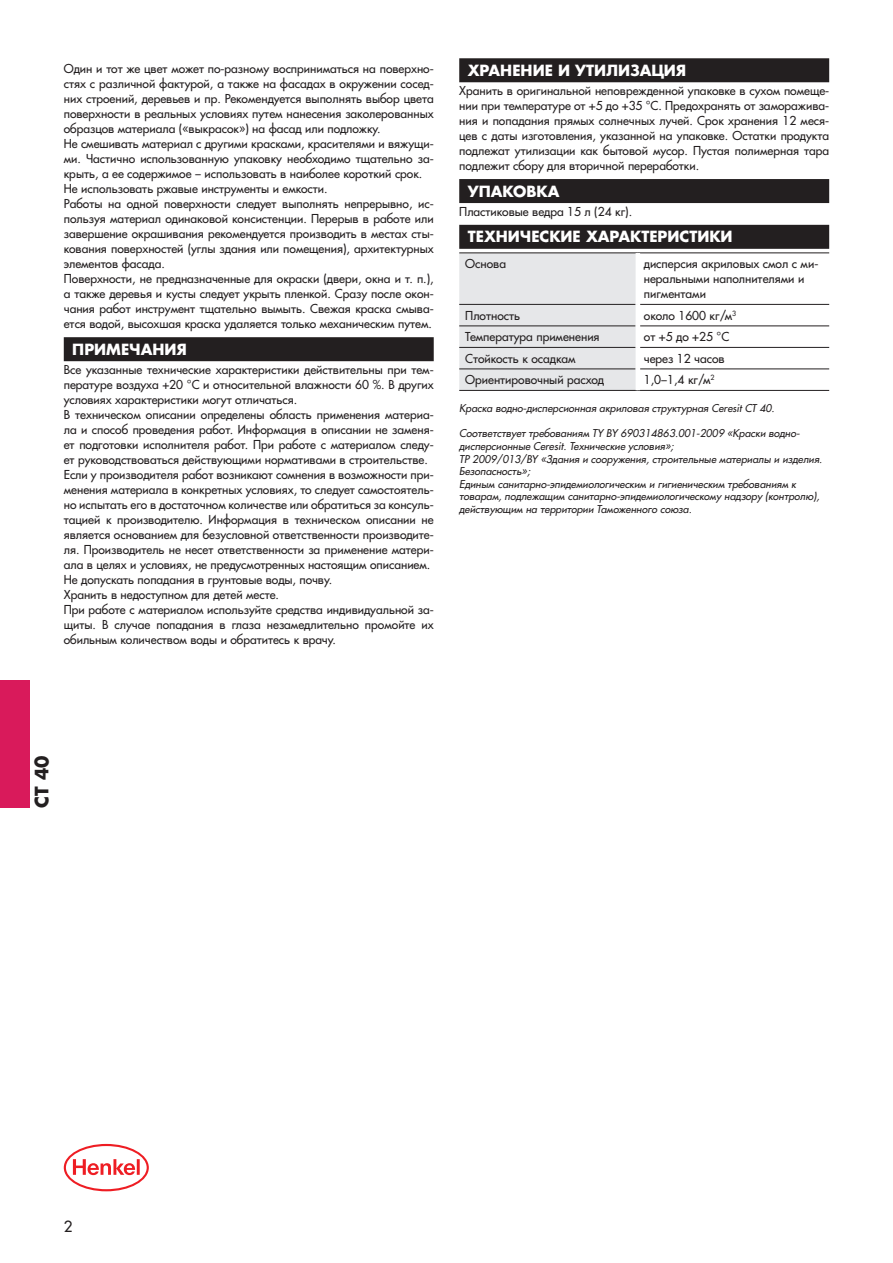
<style>
.page{position:relative;width:893px;height:1263px;background:#fff}
.page>*{position:absolute;margin:0;border:0;box-sizing:border-box;transform-origin:0 0}
.prod_vertikal{font:700 18px "Favorit";color:#231f20}
.svoystva_podzag{font:700 15px "Favorit";color:#fff}
.t1{font:15px "Favorit";color:#231f20}
.txt_osnovnoy{font:12px/15px "Favorit";color:#231f20;text-align:justify}
.txt_table{font:12px/15px "Favorit";color:#231f20}
.TNPA{font:italic 10.5px/12.6px "Favorit";color:#231f20}
</style>
<div class="page">
<svg style="left:64px;top:1144px;width:85px;height:47px"></svg>
<div style="left:0;top:680px;width:30px;height:128px;background:#d91a5b"></div>
<div style="left:459px;top:58px;width:370px;height:24px;background:#231f20"></div>
<div style="left:459px;top:179px;width:370px;height:24px;background:#231f20"></div>
<div style="left:459px;top:225px;width:370px;height:24px;background:#231f20"></div>
<div style="left:459px;top:254px;width:177px;height:136px;background:#e6e7e9"></div>
<hr style="left:459px;top:253px;width:179px;height:1px;background:#231f20">
<hr style="left:638px;top:253px;width:191px;height:1px;background:#231f20">
<hr style="left:459px;top:304px;width:177px;height:1px;background:#231f20">
<hr style="left:640px;top:304px;width:189px;height:1px;background:#231f20">
<hr style="left:459px;top:326px;width:177px;height:1px;background:#231f20">
<hr style="left:640px;top:326px;width:189px;height:1px;background:#231f20">
<hr style="left:459px;top:347px;width:177px;height:1px;background:#231f20">
<hr style="left:640px;top:347px;width:189px;height:1px;background:#231f20">
<hr style="left:459px;top:369px;width:177px;height:1px;background:#231f20">
<hr style="left:640px;top:369px;width:189px;height:1px;background:#231f20">
<hr style="left:459px;top:390px;width:179px;height:1px;background:#231f20">
<hr style="left:638px;top:390px;width:191px;height:1px;background:#231f20">
<hr style="left:636px;top:253px;width:4px;height:51px;background:#fff">
<div style="left:64px;top:337px;width:370px;height:24px;background:#231f20"></div>
<p class="txt_osnovnoy" style="left:64px;top:61px;width:371px">Один и тот же цвет может по-разному восприниматься на поверхно&shy;стях с различной фактурой, а также на фасадах в окружении сосед&shy;них строений, деревьев и пр. Рекомендуется выполнять выбор цвета поверхности в реальных условиях путем нанесения заколерованных образцов материала («выкрасок») на фасад или подложку.</p>
<p class="txt_osnovnoy" style="left:64px;top:136px;width:371px">Не смешивать материал с другими красками, красителями и вяжущи&shy;ми. Частично использованную упаковку необходимо тщательно за&shy;крыть, а ее содержимое – использовать в наиболее короткий срок.</p>
<p class="txt_osnovnoy" style="left:64px;top:181px;width:265px">Не использовать ржавые инструменты и емкости.</p>
<p class="txt_osnovnoy" style="left:64px;top:196px;width:371px">Работы на одной поверхности следует выполнять непрерывно, ис&shy;пользуя материал одинаковой консистенции. Перерыв в работе или завершение окрашивания рекомендуется производить в местах сты&shy;кования поверхностей (углы здания или помещения), архитектурных элементов фасада.</p>
<p class="txt_osnovnoy" style="left:64px;top:271px;width:371px">Поверхности, не предназначенные для окраски (двери, окна и т. п.), а также деревья и кусты следует укрыть пленкой. Сразу после окон&shy;чания работ инструмент тщательно вымыть. Свежая краска смыва&shy;ется водой, высохшая краска удаляется только механическим путем.</p>
<p class="svoystva_podzag" style="left:72px;top:339px;width:116px">ПРИМЕЧАНИЯ</p>
<p class="txt_osnovnoy" style="left:64px;top:362px;width:371px">Все указанные технические характеристики действительны при тем&shy;пературе воздуха +20 °С и относительной влажности 60 %. В других условиях характеристики могут отличаться.</p>
<p class="txt_osnovnoy" style="left:64px;top:407px;width:371px">В техническом описании определены область применения материа&shy;ла и способ проведения работ. Информация в описании не заменя&shy;ет подготовки исполнителя работ. При работе с материалом следу&shy;ет руководствоваться действующими нормативами в строительстве.</p>
<p class="txt_osnovnoy" style="left:64px;top:467px;width:371px">Если у производителя работ возникают сомнения в возможности при&shy;менения материала в конкретных условиях, то следует самостоятель&shy;но испытать его в достаточном количестве или обратиться за консуль&shy;тацией к производителю. Информация в техническом описании не является основанием для безусловной ответственности производите&shy;ля. Производитель не несет ответственности за применение матери&shy;ала в целях и условиях, не предусмотренных настоящим описанием.</p>
<p class="txt_osnovnoy" style="left:64px;top:572px;width:270px">Не допускать попадания в грунтовые воды, почву.</p>
<p class="txt_osnovnoy" style="left:64px;top:587px;width:217px">Хранить в недоступном для детей месте.</p>
<p class="txt_osnovnoy" style="left:64px;top:602px;width:371px">При работе с материалом используйте средства индивидуальной за&shy;щиты. В случае попадания в глаза незамедлительно промойте их обильным количеством воды и обратитесь к врачу.</p>
<p class="svoystva_podzag" style="left:468px;top:60px;width:220px">ХРАНЕНИЕ И УТИЛИЗАЦИЯ</p>
<p class="txt_osnovnoy" style="left:459px;top:83px;width:371px">Хранить в оригинальной неповрежденной упаковке в сухом помеще&shy;нии при температуре от +5 до +35 °С. Предохранять от заморажива&shy;ния и попадания прямых солнечных лучей. Срок хранения 12 меся&shy;цев с даты изготовления, указанной на упаковке. Остатки продукта подлежат утилизации как бытовой мусор. Пустая полимерная тара подлежит сбору для вторичной переработки.</p>
<p class="svoystva_podzag" style="left:468px;top:180px;width:93px">УПАКОВКА</p>
<p class="txt_osnovnoy" style="left:459px;top:204px;width:174px">Пластиковые ведра 15 л (24 кг).</p>
<p class="svoystva_podzag" style="left:468px;top:226px;width:266px">ТЕХНИЧЕСКИЕ ХАРАКТЕРИСТИКИ</p>
<p class="txt_table" style="left:465px;top:256px;width:42px">Основа</p>
<p class="txt_table" style="left:644px;top:256px;width:176px">дисперсия акриловых смол с ми&shy;неральными наполнителями и пигментами</p>
<p class="txt_table" style="left:465px;top:308px;width:56px">Плотность</p>
<p class="txt_table" style="left:644px;top:308px;width:94px">около 1600 кг/м<sup>3</sup></p>
<p class="txt_table" style="left:465px;top:329px;width:136px">Температура применения</p>
<p class="txt_table" style="left:644px;top:329px;width:87px">от +5 до +25 °C</p>
<p class="txt_table" style="left:465px;top:351px;width:112px">Стойкость к осадкам</p>
<p class="txt_table" style="left:644px;top:351px;width:82px">через 12 часов</p>
<p class="txt_table" style="left:465px;top:372px;width:140px">Ориентировочный расход</p>
<p class="txt_table" style="left:644px;top:372px;width:72px">1,0–1,4 кг/м<sup>2</sup></p>
<p class="TNPA" style="left:459px;top:402px;width:317px">Краска водно-дисперсионная акриловая структурная Ceresit CT 40.</p>
<p class="TNPA" style="left:459px;top:427px;width:342px">Соответствует требованиям TY BY 690314863.001-2009 «Краски водно&shy;дисперсионные Ceresit. Технические условия»;</p>
<p class="TNPA" style="left:459px;top:452px;width:365px">ТР 2009/013/BY «Здания и сооружения, строительные материалы и изделия.<br>Безопасность»;</p>
<p class="TNPA" style="left:459px;top:478px;width:362px">Единым санитарно-эпидемиологическим и гигиеническим требованиям к товарам, подлежащим санитарно-эпидемиологическому надзору (контролю), действующим на территории Таможенного союза.</p>
<p class="prod_vertikal" style="left:29px;top:808px;width:54px;rotate:-90deg">СТ 40</p>
<p class="t1" style="left:64px;top:1217px;width:10px">2</p>
</div>
